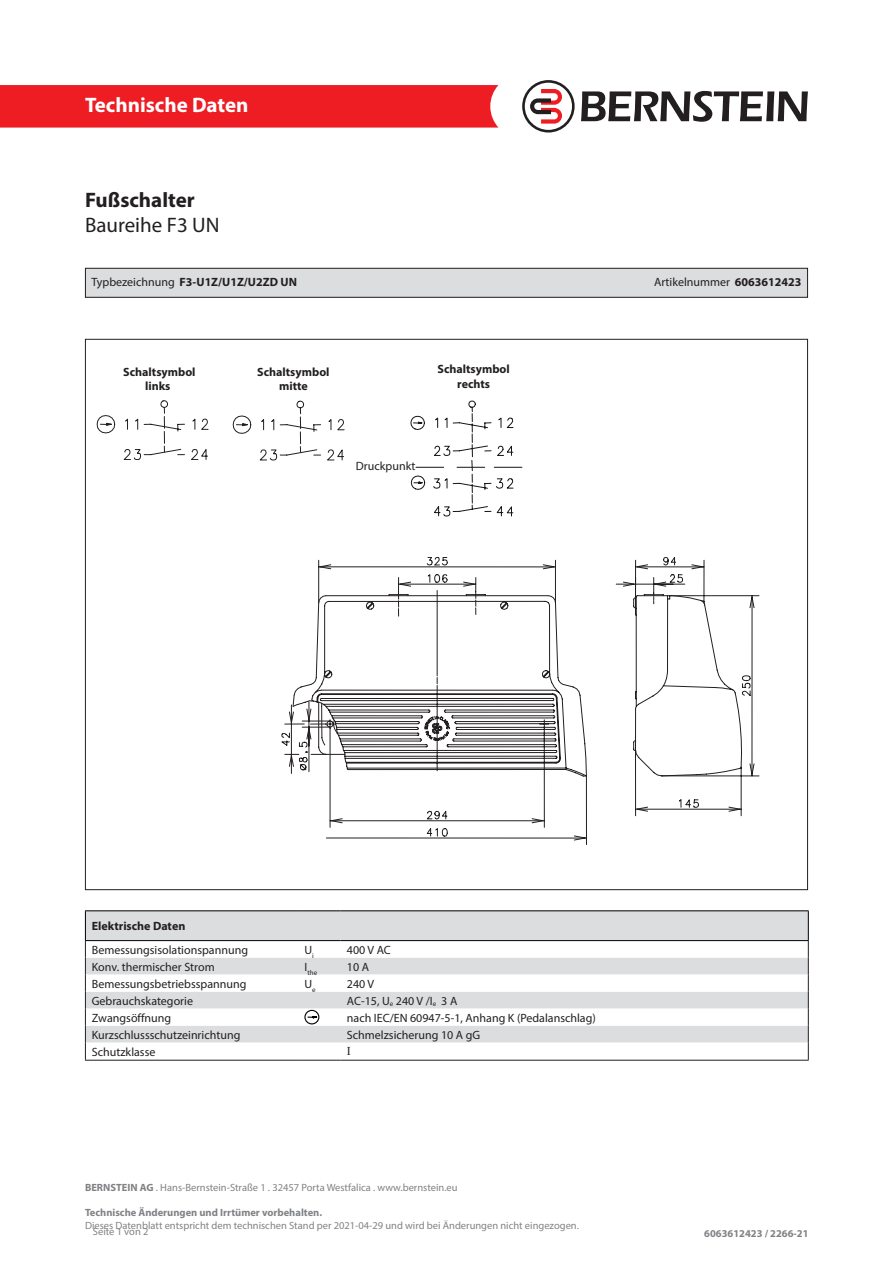
<style>
.page{position:relative;width:893px;height:1263px;background:#fff}
.page>*{position:absolute;margin:0;border:0;box-sizing:border-box;transform-origin:0 0}
.t1{font:700 21px "Myriad Pro";color:#fff}
.t2{font:21px "Myriad Pro";color:#231f20}
.t3{font:700 21px "Myriad Pro";color:#231f20}
.t4{font:12px "Myriad Pro";color:#231f20}
.t5{font:700 12px/14.4px "Myriad Pro";color:#231f20;text-align:center}
.t6{font:12px "Times New Roman";color:#231f20}
.t7{font:10.5px "Myriad Pro";color:#808285}
.t8{font:700 10.5px "Myriad Pro";color:#808285}
.t9{font:7.05px "Myriad Pro";color:#231f20}
.s1{font-weight:400}
.s2{font-weight:700}
</style>
<div class="page">
<div style="left:0;top:85px;width:498px;height:43px;background:#ee1d23"></div>
<svg style="left:581px;top:91px;width:227px;height:31px"></svg>
<svg style="left:522px;top:80px;width:53px;height:53px"></svg>
<svg style="left:97px;top:400px;width:111px;height:60px"></svg>
<svg style="left:289px;top:564px;width:466px;height:277px"></svg>
<svg style="left:233px;top:401px;width:112px;height:59px"></svg>
<svg style="left:411px;top:401px;width:111px;height:115px"></svg>
<hr style="left:85px;top:1060px;width:213px;height:1px;background:#231f20">
<hr style="left:298px;top:1060px;width:43px;height:1px;background:#231f20">
<hr style="left:341px;top:1060px;width:468px;height:1px;background:#231f20">
<hr style="left:85px;top:910px;width:213px;height:1px;background:#000">
<hr style="left:298px;top:910px;width:43px;height:1px;background:#000">
<hr style="left:341px;top:910px;width:468px;height:1px;background:#000">
<svg style="left:85px;top:911px;width:724px;height:149px"></svg>
<div style="left:85px;top:268px;width:722px;height:29px;background:#dcdddf"></div>
<div style="left:85px;top:268px;width:723px;height:30px;border:1px solid #231f20"></div>
<h1 class="t1" style="left:85px;top:91px;width:165px">Technische Daten</h1>
<p class="t3" style="left:85px;top:186px;width:111px">Fußschalter</p>
<p class="t2" style="left:85px;top:212px;width:136px">Baureihe F3 UN</p>
<p class="t5" style="left:91px;top:275px;width:207px"><span class="s1">Typbezeichnung</span> F3-U1Z/U1Z/U2ZD UN</p>
<p class="t4" style="left:654px;top:275px;width:149px">Artikelnummer <span class="s2">6063612423</span></p>
<p class="t5" style="left:123px;top:364px;width:74px">Schaltsymbol links</p>
<p class="t5" style="left:257px;top:364px;width:74px">Schaltsymbol mitte</p>
<p class="t5" style="left:438px;top:362px;width:74px">Schaltsymbol rechts</p>
<p class="t4" style="left:356px;top:458px;width:61px">Druckpunkt</p>
<p class="t5" style="left:92px;top:918px;width:95px">Elektrische Daten</p>
<p class="t4" style="left:92px;top:942px;width:158px">Bemessungsisolationspannung</p>
<p class="t4" style="left:304px;top:942px;width:11px">U<sub>i</sub></p>
<p class="t4" style="left:347px;top:942px;width:45px">400 V AC</p>
<p class="t4" style="left:92px;top:959px;width:124px">Konv. thermischer Strom</p>
<p class="t9" style="left:304px;top:968px;width:14px"><sup>I</sup>the</p>
<p class="t4" style="left:347px;top:959px;width:24px">10 A</p>
<p class="t4" style="left:92px;top:976px;width:156px">Bemessungsbetriebsspannung</p>
<p class="t4" style="left:304px;top:976px;width:13px">U<sub>e</sub></p>
<p class="t4" style="left:347px;top:976px;width:29px">240 V</p>
<p class="t4" style="left:92px;top:993px;width:103px">Gebrauchskategorie</p>
<p class="t4" style="left:347px;top:993px;width:112px">AC-15, U<sub>e</sub> 240 V /I<sub>e</sub> 3 A</p>
<p class="t4" style="left:92px;top:1010px;width:81px">Zwangsöffnung</p>
<p class="t4" style="left:347px;top:1010px;width:250px">nach IEC/EN 60947-5-1, Anhang K (Pedalanschlag)</p>
<p class="t4" style="left:92px;top:1027px;width:150px">Kurzschlussschutzeinrichtung</p>
<p class="t4" style="left:347px;top:1027px;width:135px">Schmelzsicherung 10 A gG</p>
<p class="t4" style="left:92px;top:1044px;width:65px">Schutzklasse</p>
<p class="t6" style="left:347px;top:1043px;width:5px">I</p>
<p class="t7" style="left:85px;top:1181px;width:374px"><span class="s2">BERNSTEIN AG</span> . Hans-Bernstein-Straße 1 . 32457 Porta Westfalica . www.bernstein.eu</p>
<p class="t8" style="left:85px;top:1206px;width:239px">Technische Änderungen und Irrtümer vorbehalten.</p>
<p class="t7" style="left:85px;top:1219px;width:495px">Dieses Datenblatt entspricht dem technischen Stand per 2021-04-29 und wird bei Änderungen nicht eingezogen.</p>
<p class="t7" style="left:93px;top:1225px;width:57px">Seite 1 von 2</p>
<p class="t8" style="left:704px;top:1227px;width:106px">6063612423 / 2266-21</p>
</div>
